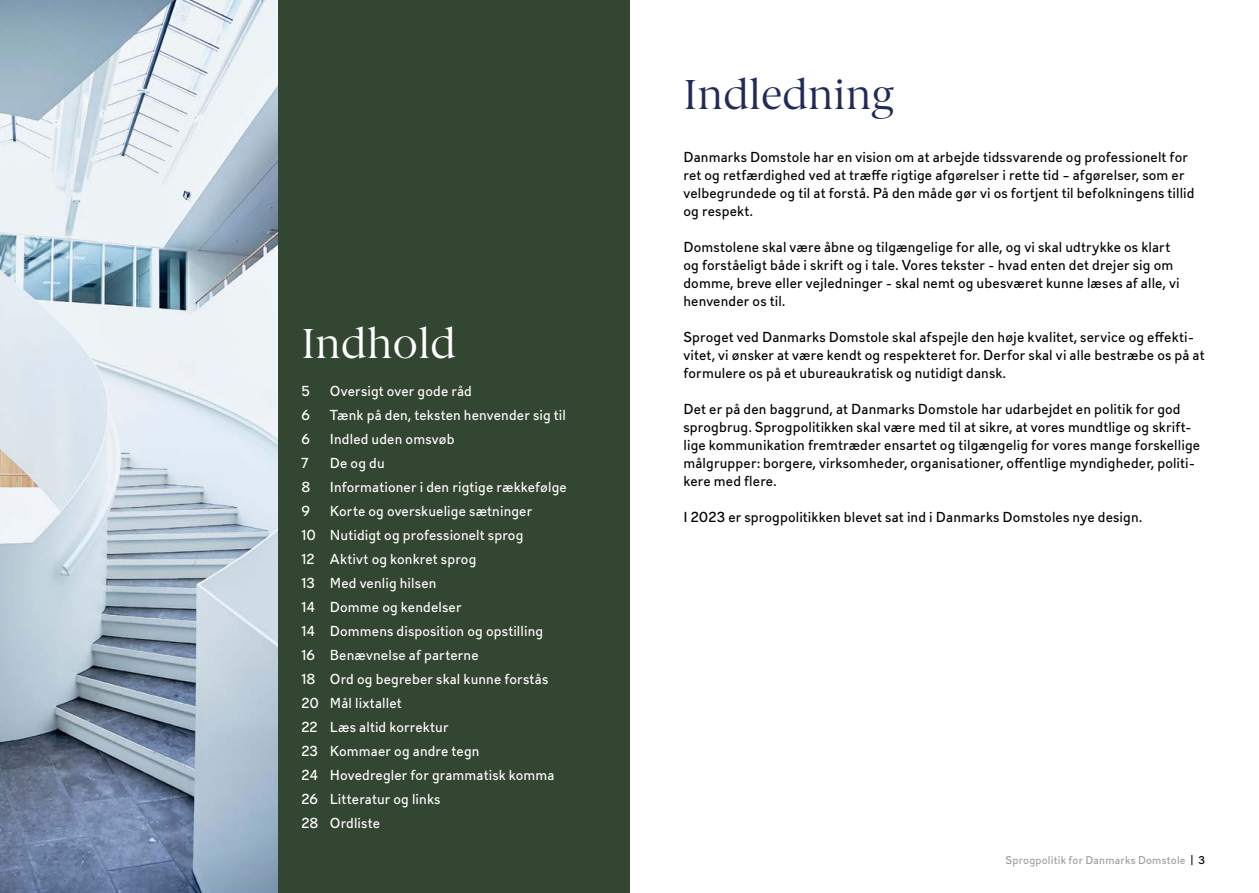
<style>
.page{position:relative;width:1259px;height:893px;background:#fff}
.page>*{position:absolute;margin:0;border:0;box-sizing:border-box;transform-origin:0 0}
.t1{font:42px "Berlingske Serif";color:#212b59}
.t2{font:42px "Berlingske Serif";color:#fff}
.t3{font:13.5px/18px "DS737";letter-spacing:.01em;color:#000}
.t4{font:13.5px "DS737";letter-spacing:.01em;color:#fff}
.t5{font:10.5px "DS737";letter-spacing:.02em;color:#9d9d9c}
.s1{color:#000}
</style>
<div class="page">
<img style="left:0;top:0;width:278px;height:893px">
<div style="left:278px;top:0;width:351px;height:893px;background:#334632"></div>
<h2 class="t2" style="left:301px;top:317px;width:156px">Indhold</h2>
<p class="t4" style="left:301px;top:380px;width:10px">5</p>
<p class="t4" style="left:330px;top:380px;width:144px">Oversigt over gode råd</p>
<p class="t4" style="left:301px;top:404px;width:10px">6</p>
<p class="t4" style="left:330px;top:404px;width:238px">Tænk på den, teksten henvender sig til</p>
<p class="t4" style="left:301px;top:428px;width:10px">6</p>
<p class="t4" style="left:330px;top:428px;width:126px">Indled uden omsvøb</p>
<p class="t4" style="left:301px;top:452px;width:9px">7</p>
<p class="t4" style="left:330px;top:452px;width:56px">De og du</p>
<p class="t4" style="left:301px;top:476px;width:10px">8</p>
<p class="t4" style="left:330px;top:476px;width:238px">Informationer i den rigtige rækkefølge</p>
<p class="t4" style="left:301px;top:500px;width:10px">9</p>
<p class="t4" style="left:330px;top:500px;width:204px">Korte og overskuelige sætninger</p>
<p class="t4" style="left:301px;top:524px;width:223px">10 Nutidigt og professionelt sprog</p>
<p class="t4" style="left:301px;top:548px;width:176px">12 Aktivt og konkret sprog</p>
<p class="t4" style="left:301px;top:572px;width:137px">13 Med venlig hilsen</p>
<p class="t4" style="left:301px;top:596px;width:162px">14 Domme og kendelser</p>
<p class="t4" style="left:301px;top:620px;width:243px">14 Dommens disposition og opstilling</p>
<p class="t4" style="left:301px;top:644px;width:179px">16 Benævnelse af parterne</p>
<p class="t4" style="left:301px;top:668px;width:248px">18 Ord og begreber skal kunne forstås</p>
<p class="t4" style="left:301px;top:692px;width:102px">20 Mål lixtallet</p>
<p class="t4" style="left:301px;top:716px;width:149px">22 Læs altid korrektur</p>
<p class="t4" style="left:301px;top:740px;width:180px">23 Kommaer og andre tegn</p>
<p class="t4" style="left:301px;top:764px;width:255px">24 Hovedregler for grammatisk komma</p>
<p class="t4" style="left:301px;top:788px;width:141px">26 Litteratur og links</p>
<p class="t4" style="left:301px;top:812px;width:80px">28 Ordliste</p>
<h2 class="t1" style="left:683px;top:67px;width:211px">Indledning</h2>
<p class="t3" style="left:683px;top:147px;width:512px">Danmarks Domstole har en vision om at arbejde tidssvarende og professionelt for ret og retfærdighed ved at træffe rigtige afgørelser i rette tid – afgørelser, som er velbegrundede og til at forstå. På den måde gør vi os fortjent til befolkningens tillid og respekt.</p>
<p class="t3" style="left:683px;top:237px;width:497px">Domstolene skal være åbne og tilgængelige for alle, og vi skal udtrykke os klart og forståeligt både i skrift og i tale. Vores tekster - hvad enten det drejer sig om domme, breve eller vejledninger - skal nemt og ubesværet kunne læses af alle, vi henvender os til.</p>
<p class="t3" style="left:683px;top:327px;width:522px">Sproget ved Danmarks Domstole skal afspejle den høje kvalitet, service og effekti&shy;vitet, vi ønsker at være kendt og respekteret for. Derfor skal vi alle bestræbe os på at formulere os på et ubureaukratisk og nutidigt dansk.</p>
<p class="t3" style="left:683px;top:399px;width:518px">Det er på den baggrund, at Danmarks Domstole har udarbejdet en politik for god sprogbrug. Sprogpolitikken skal være med til at sikre, at vores mundtlige og skrift&shy;lige kommunikation fremtræder ensartet og tilgængelig for vores mange forskellige målgrupper: borgere, virksomheder, organisationer, offentlige myndigheder, politi&shy;kere med flere.</p>
<p class="t3" style="left:683px;top:507px;width:460px">I 2023 er sprogpolitikken blevet sat ind i Danmarks Domstoles nye design.</p>
<p class="t5" style="left:1005px;top:851px;width:201px">Sprogpolitik for Danmarks Domstole <span class="s1">| 3</span></p>
</div>
